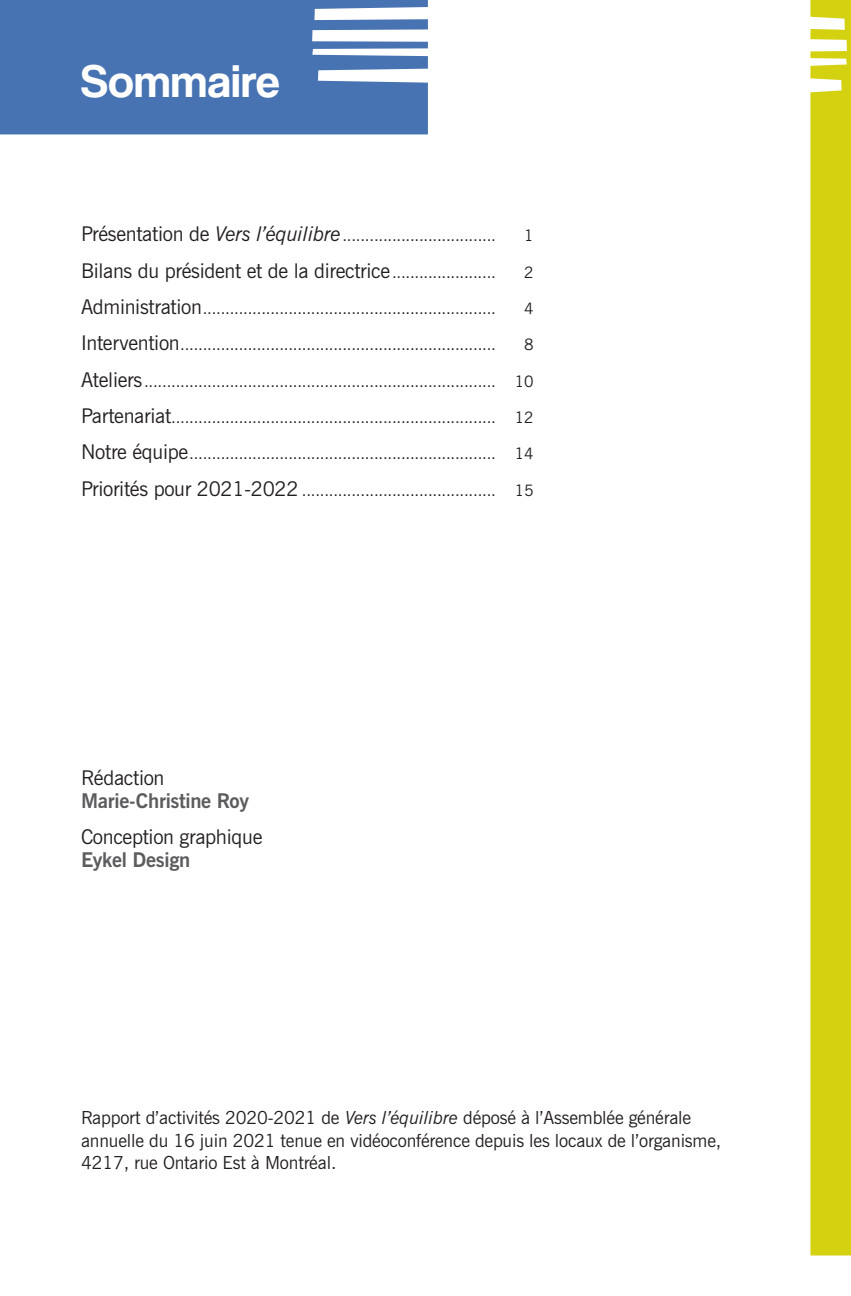
<style>
.page{position:relative;width:851px;height:1296px;background:#fff}
.page>*{position:absolute;margin:0;border:0;box-sizing:border-box;transform-origin:0 0}
.t1{font:47.25px "Coolvetica Rg";letter-spacing:.02em;color:#fff}
.t2{font:20.25px "News Gothic BT";letter-spacing:-.015em;color:#231f20}
.t3{font:700 20.25px "News Gothic BT";letter-spacing:-.015em;color:#5c5c5f}
.t4{font:18px/22.5px "News Gothic BT";letter-spacing:-.01em;color:#231f20}
.t5{font:15.75px "News Gothic BT";letter-spacing:-.015em;color:#231f20}
.s1{font-size:20.25px}
.s2{font-style:italic;font-size:20.25px}
.s3{font-size:15.75px}
.s4{font-style:italic}
</style>
<div class="page">
<svg style="left:810px;top:0;width:40px;height:1256px;background:#d7d422"></svg>
<svg style="left:0;top:0;width:428px;height:134px;background:#577eb8"></svg>
<h1 class="t1" style="left:81px;top:53px;width:200px">Sommaire</h1>
<p class="t5" style="left:81px;top:226px;width:416px"><span class="s1">Présentation de</span> <span class="s2">Vers l’équilibre</span>..................................</p>
<p class="t5" style="left:524px;top:226px;width:11px">1</p>
<p class="t2" style="left:81px;top:258px;width:416px">Bilans du président et de la directrice<span class="s3">.......................</span></p>
<p class="t5" style="left:524px;top:263px;width:11px">2</p>
<p class="t5" style="left:81px;top:299px;width:416px"><span class="s1">Administration</span>.................................................................</p>
<p class="t5" style="left:524px;top:299px;width:11px">4</p>
<p class="t5" style="left:81px;top:335px;width:416px"><span class="s1">Intervention</span>......................................................................</p>
<p class="t5" style="left:524px;top:335px;width:11px">8</p>
<p class="t5" style="left:81px;top:372px;width:454px"><span class="s1">Ateliers</span>.............................................................................. 10</p>
<p class="t5" style="left:81px;top:408px;width:454px"><span class="s1">Partenariat</span>........................................................................ 12</p>
<p class="t5" style="left:81px;top:444px;width:454px"><span class="s1">Notre équipe</span>.................................................................... 14</p>
<p class="t5" style="left:81px;top:480px;width:454px"><span class="s1">Priorités pour 2021-2022</span> ........................................... 15</p>
<p class="t2" style="left:81px;top:766px;width:85px">Rédaction</p>
<p class="t3" style="left:81px;top:788px;width:170px">Marie-Christine Roy</p>
<p class="t2" style="left:81px;top:825px;width:183px">Conception graphique</p>
<p class="t3" style="left:81px;top:848px;width:111px">Eykel Design</p>
<p class="t4" style="left:81px;top:1107px;width:641px">Rapport d’activités 2020-2021 de <span class="s4">Vers l’équilibre</span> déposé à l’Assemblée générale annuelle du 16 juin 2021 tenue en vidéoconférence depuis les locaux de l’organisme,<br>4217, rue Ontario Est à Montréal.</p>
</div>
